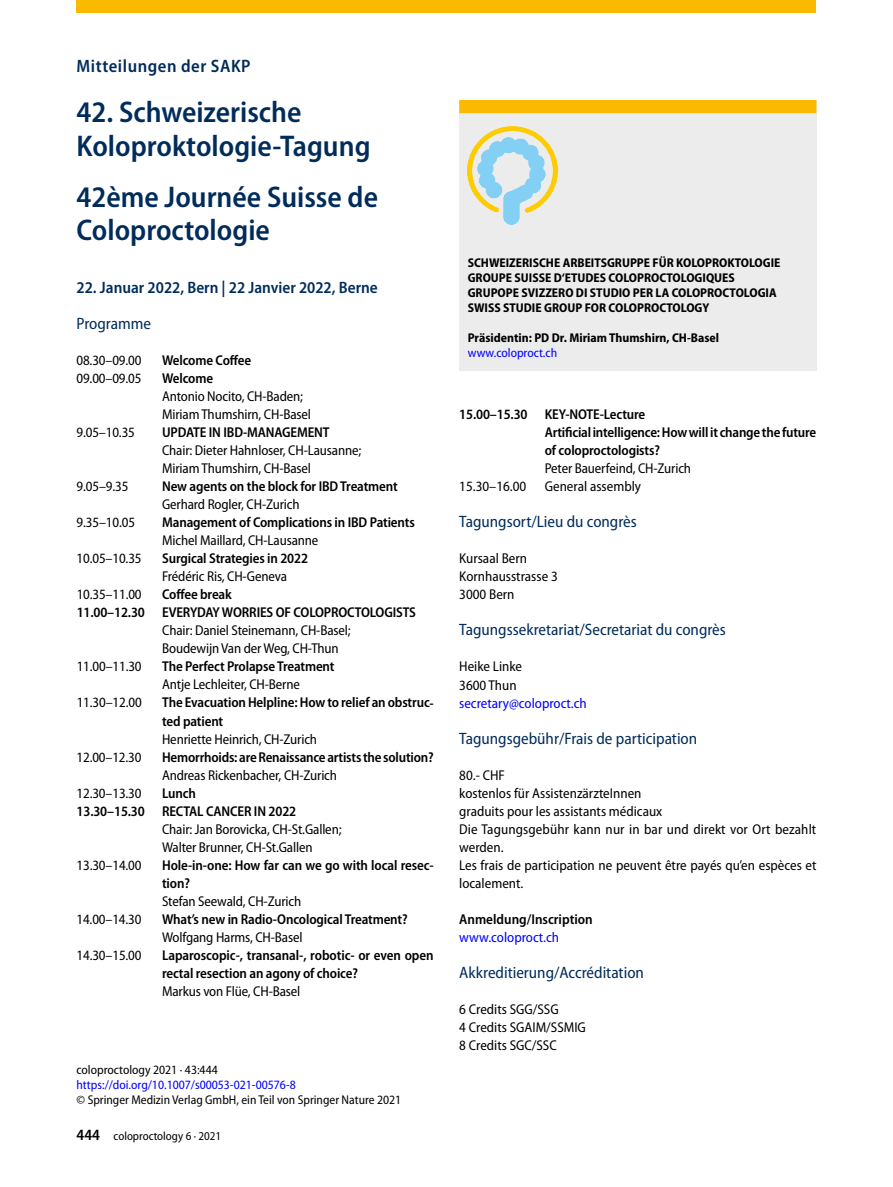
<style>
.page{position:relative;width:893px;height:1187px;background:#fff}
.page>*{position:absolute;margin:0;border:0;box-sizing:border-box;transform-origin:0 0}
.t1{font:600 semi-condensed 30px/33px "Myriad Pro";color:#002c5b}
.t2{font:600 semi-condensed 18px "Myriad Pro";letter-spacing:.03em;color:#002c5b}
.t3{font:semi-condensed 16.5px "Myriad Pro";color:#002c5b}
.t4{font:600 semi-condensed 16.5px "Myriad Pro";color:#002c5b}
.t5{font:semi-condensed 14.25px/18px "Myriad Pro";letter-spacing:-.01em;color:#000}
.t6{font:600 semi-condensed 14.25px/18px "Myriad Pro";letter-spacing:-.01em;color:#000}
.t7{font:semi-condensed 14.25px "Myriad Pro";color:#00f}
.t8{font:700 semi-condensed 12.75px/15px "Myriad Pro";color:#000}
.t9{font:semi-condensed 12.75px "Myriad Pro";color:#000}
.t10{font:semi-condensed 12.75px "Myriad Pro";color:#00f}
.t11{font:semi-condensed 12px "Myriad Pro";color:#000}
.s1{font-weight:400}
.s2{font-weight:600;font-size:15.75px}
</style>
<div class="page">
<div style="left:77px;top:0;width:739px;height:13px;background:#fbba00"></div>
<div style="left:459px;top:100px;width:357px;height:270px;background:#ececec"></div>
<div style="left:459px;top:100px;width:357px;height:13px;background:#fbba00"></div>
<img style="left:468px;top:126px;width:89px;height:99px">
<p class="t2" style="left:77px;top:56px;width:176px">Mitteilungen der SAKP</p>
<h1 class="t1" style="left:77px;top:96px;width:295px">42. Schweizerische<br>Koloproktologie-Tagung</h1>
<h1 class="t1" style="left:77px;top:180px;width:303px">42ème Journée Suisse de<br>Coloproctologie</h1>
<p class="t4" style="left:77px;top:278px;width:303px">22. Januar 2022, Bern | 22 Janvier 2022, Berne</p>
<p class="t3" style="left:77px;top:315px;width:76px">Programme</p>
<p class="t5" style="left:77px;top:352px;width:66px">08.30–09.00</p>
<p class="t6" style="left:162px;top:352px;width:91px">Welcome Coffee</p>
<p class="t5" style="left:77px;top:370px;width:66px">09.00–09.05</p>
<p class="t6" style="left:162px;top:370px;width:53px">Welcome</p>
<p class="t5" style="left:162px;top:388px;width:142px">Antonio Nocito, CH-Baden;</p>
<p class="t5" style="left:162px;top:406px;width:150px">Miriam Thumshirn, CH-Basel</p>
<p class="t6" style="left:77px;top:424px;width:255px"><span class="s1">9.05–10.35 -</span>UPDATE IN IBD-MANAGEMENT</p>
<p class="t5" style="left:162px;top:442px;width:201px">Chair: Dieter Hahnloser, CH-Lausanne;</p>
<p class="t5" style="left:162px;top:460px;width:150px">Miriam Thumshirn, CH-Basel</p>
<p class="t5" style="left:77px;top:478px;width:53px">9.05–9.35</p>
<p class="t6" style="left:162px;top:478px;width:237px">New agents on the block for IBD Treatment</p>
<p class="t5" style="left:162px;top:496px;width:139px">Gerhard Rogler, CH-Zurich</p>
<p class="t5" style="left:77px;top:514px;width:60px">9.35–10.05</p>
<p class="t6" style="left:162px;top:514px;width:254px">Management of Complications in IBD Patients</p>
<p class="t5" style="left:162px;top:532px;width:158px">Michel Maillard, CH-Lausanne</p>
<p class="t5" style="left:77px;top:550px;width:66px">10.05–10.35</p>
<p class="t6" style="left:162px;top:550px;width:147px">Surgical Strategies in 2022</p>
<p class="t5" style="left:162px;top:568px;width:126px">Frédéric Ris, CH-Geneva</p>
<p class="t5" style="left:77px;top:586px;width:66px">10.35–11.00</p>
<p class="t6" style="left:77px;top:586px;width:341px;text-indent:86px">Coffee break<br>11.00–12.30 EVERYDAY WORRIES OF COLOPROCTOLOGISTS</p>
<p class="t5" style="left:162px;top:622px;width:190px">Chair: Daniel Steinemann, CH-Basel;<br>Boudewijn Van der Weg, CH-Thun</p>
<p class="t5" style="left:77px;top:658px;width:66px">11.00–11.30</p>
<p class="t6" style="left:162px;top:658px;width:174px">The Perfect Prolapse Treatment</p>
<p class="t5" style="left:162px;top:676px;width:139px">Antje Lechleiter, CH-Berne</p>
<p class="t5" style="left:77px;top:694px;width:66px">11.30–12.00</p>
<p class="t6" style="left:162px;top:694px;width:273px">The Evacuation Helpline: How to relief an obstruc&shy;ted patient</p>
<p class="t5" style="left:162px;top:730px;width:157px">Henriette Heinrich, CH-Zurich</p>
<p class="t5" style="left:77px;top:748px;width:66px">12.00–12.30</p>
<p class="t6" style="left:162px;top:748px;width:273px">Hemorrhoids: are Renaissance artists the solution?</p>
<p class="t5" style="left:162px;top:766px;width:176px">Andreas Rickenbacher, CH-Zurich</p>
<p class="t5" style="left:77px;top:784px;width:66px">12.30–13.30</p>
<p class="t6" style="left:77px;top:784px;width:221px;text-indent:86px">Lunch<br>13.30–15.30 -RECTAL CANCER IN 2022</p>
<p class="t5" style="left:162px;top:820px;width:181px">Chair: Jan Borovicka, CH-St.Gallen;<br>Walter Brunner, CH-St.Gallen</p>
<p class="t5" style="left:77px;top:856px;width:66px">13.30–14.00</p>
<p class="t6" style="left:162px;top:856px;width:273px">Hole-in-one: How far can we go with local resec&shy;tion?</p>
<p class="t5" style="left:162px;top:892px;width:141px">Stefan Seewald, CH-Zurich</p>
<p class="t5" style="left:77px;top:910px;width:66px">14.00–14.30</p>
<p class="t6" style="left:162px;top:910px;width:247px">What’s new in Radio-Oncological Treatment?</p>
<p class="t5" style="left:162px;top:928px;width:142px">Wolfgang Harms, CH-Basel</p>
<p class="t5" style="left:77px;top:946px;width:66px">14.30–15.00</p>
<p class="t6" style="left:162px;top:946px;width:273px">Laparoscopic-, transanal-, robotic- or even open rectal resection an agony of choice?</p>
<p class="t5" style="left:162px;top:982px;width:140px">Markus von Flüe, CH-Basel</p>
<p class="t9" style="left:77px;top:1062px;width:143px">coloproctology 2021 · 43:444</p>
<p class="t10" style="left:77px;top:1077px;width:221px">https://doi.org/10.1007/s00053-021-00576-8</p>
<p class="t9" style="left:77px;top:1092px;width:326px">© Springer Medizin Verlag GmbH, ein Teil von Springer Nature 2021</p>
<p class="t11" style="left:77px;top:1129px;width:146px"><span class="s2">444</span> coloproctology 6 · 2021</p>
<p class="t8" style="left:468px;top:255px;width:314px">SCHWEIZERISCHE ARBEITSGRUPPE FÜR KOLOPROKTOLOGIE GROUPE SUISSE D‘ETUDES COLOPROCTOLOGIQUES GRUPOPE SVIZZERO DI STUDIO PER LA COLOPROCTOLOGIA SWISS STUDIE GROUP FOR COLOPROCTOLOGY</p>
<p class="t8" style="left:468px;top:330px;width:253px">Präsidentin: PD Dr. Miriam Thumshirn, CH-Basel</p>
<p class="t10" style="left:468px;top:346px;width:91px">www.coloproct.ch</p>
<p class="t6" style="left:545px;top:406px;width:273px;text-indent:-86px">15.00–15.30 KEY-NOTE-Lecture<br>Artificial intelligence: How will it change the future of coloproctologists?</p>
<p class="t5" style="left:545px;top:460px;width:148px">Peter Bauerfeind, CH-Zurich</p>
<p class="t5" style="left:459px;top:478px;width:69px">15.30–16.00</p>
<p class="t5" style="left:545px;top:478px;width:98px">General assembly</p>
<p class="t3" style="left:459px;top:513px;width:179px">Tagungsort/Lieu du congrès</p>
<p class="t5" style="left:459px;top:550px;width:100px">Kursaal Bern<br>Kornhausstrasse 3<br>3000 Bern</p>
<p class="t3" style="left:459px;top:621px;width:268px">Tagungssekretariat/Secretariat du congrès</p>
<p class="t5" style="left:459px;top:658px;width:64px">Heike Linke<br>3600 Thun</p>
<p class="t7" style="left:459px;top:695px;width:129px">secretary@coloproct.ch</p>
<p class="t3" style="left:459px;top:729px;width:240px">Tagungsgebühr/Frais de participation</p>
<p class="t5" style="left:459px;top:766px;width:359px">80.- CHF<br>kostenlos für AssistenzärzteInnen<br>graduits pour les assistants médicaux<br>Die Tagungsgebühr kann nur in bar und direkt vor Ort bezahlt werden.<br>Les frais de participation ne peuvent être payés qu’en espèces et localement.</p>
<p class="t6" style="left:459px;top:910px;width:135px">Anmeldung/Inscription</p>
<p class="t7" style="left:459px;top:929px;width:101px">www.coloproct.ch</p>
<p class="t3" style="left:459px;top:963px;width:186px">Akkreditierung/Accréditation</p>
<p class="t5" style="left:459px;top:1000px;width:128px">6 Credits SGG/SSG<br>4 Credits SGAIM/SSMIG<br>8 Credits SGC/SSC</p>
</div>
